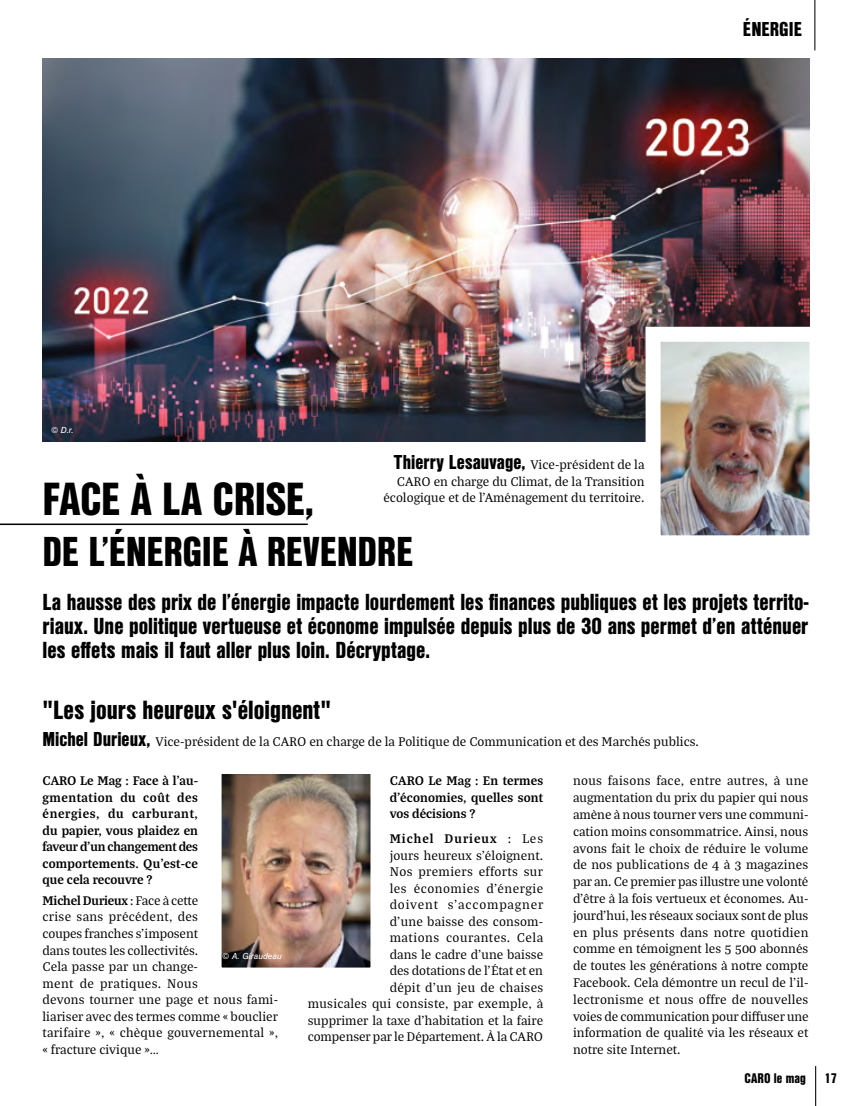
<style>
.page{position:relative;width:851px;height:1106px;background:#fff}
.page>*{position:absolute;margin:0;border:0;box-sizing:border-box;transform-origin:0 0}
.t1{font:900 45px "Nimbus San Con L";letter-spacing:-.01em;color:#000}
.t2{font:900 40.5px "Nimbus San Con L";letter-spacing:-.01em;color:#000}
.t3{font:900 25.5px "Nimbus San Con L";color:#000}
.t4{font:900 22.5px/24px "Nimbus San Con L";color:#000;text-align:justify}
.t5{font:900 19.5px "Nimbus San Con L";color:#000}
.t6{font:13.5px/16.5px "Bagatela";color:#000;text-align:right}
.t7{font:700 13.5px/16.5px "Bagatela";letter-spacing:.01em;color:#000;text-align:justify}
.t8{font:900 13.5px "Nimbus San Con L";color:#000}
.t9{font:italic 9px "Nimbus San";color:#fff}
.s1{font-family:"Nimbus San Con L";font-weight:900;font-size:19.5px}
.s2{font-weight:700}
</style>
<div class="page">
<hr style="left:815px;top:1066px;width:1px;height:40px;background:#000">
<img style="left:43px;top:58px;width:766px;height:383px">
<hr style="left:0;top:523px;width:308px;height:2px;background:#000">
<img style="left:638px;top:319px;width:172px;height:217px">
<img style="left:221px;top:774px;width:150px;height:194px">
<hr style="left:814px;top:0;width:1px;height:50px;background:#000">
<h3 class="t5" style="left:742px;top:14px;width:61px">ÉNERGIE</h3>
<p class="t9" style="left:51px;top:425px;width:24px">© D.r.</p>
<p class="t6" style="left:383px;top:455px;width:262px"><span class="s1">Thierry Lesauvage,</span> Vice-président de la<br>CARO en charge du Climat, de la Transition écologique et de l'Aménagement du territoire.</p>
<h1 class="t1" style="left:43px;top:465px;width:273px">FACE À LA CRISE,</h1>
<h2 class="t2" style="left:43px;top:521px;width:372px">DE L’ÉNERGIE À REVENDRE</h2>
<p class="t4" style="left:43px;top:588px;width:767px">La hausse des prix de l’énergie impacte lourdement les finances publiques et les projets territo&shy;riaux. Une politique vertueuse et économe impulsée depuis plus de 30 ans permet d’en atténuer les effets mais il faut aller plus loin. Décryptage.</p>
<h3 class="t3" style="left:43px;top:690px;width:290px">"Les jours heureux s'éloignent"</h3>
<p class="t6" style="left:43px;top:732px;width:657px"><span class="s1">Michel Durieux,</span> Vice-président de la CARO en charge de la Politique de Communication et des Marchés publics.</p>
<p class="t7" style="left:43px;top:771px;width:157px">CARO Le Mag : Face à l’au&shy;gmentation du coût des énergies, du carburant, du papier, vous plaidez en faveur d’un changement des comportements. Qu’est-ce que cela recouvre ?</p>
<p class="t6" style="left:43px;top:891px;width:237px;text-align:left"><span class="s2">Michel Durieux</span> : Face à cette<br>crise sans précédent, des<br>coupes franches s’imposent<br>dans toutes les collectivités.<br>Cela passe par un change-<br>ment de pratiques. Nous<br>devons tourner une page et nous fami&shy;liariser avec des termes comme « bouclier tarifaire », « chèque gouvernemental », « fracture civique »…</p>
<p class="t9" style="left:222px;top:951px;width:61px">© A. Giraudeau</p>
<p class="t7" style="left:389px;top:771px;width:155px">CARO Le Mag : En termes d’économies, quelles sont vos décisions ?</p>
<p class="t6" style="left:308px;top:829px;width:237px"><span class="s2">Michel Durieux</span> : Les<br>jours heureux s’éloignent.<br>Nos premiers efforts sur<br>les économies d’énergie<br>doivent s’accompagner<br>d’une baisse des consom-<br>mations courantes. Cela<br>dans le cadre d’une baisse<br>des dotations de l’État et en<br>dépit d’un jeu de chaises<br>musicales qui consiste, par exemple, à supprimer la taxe d’habitation et la faire compenser par le Département. À la CARO</p>
<p class="t6" style="left:573px;top:772px;width:237px;text-align:justify">nous faisons face, entre autres, à une augmentation du prix du papier qui nous amène à nous tourner vers une communi&shy;cation moins consommatrice. Ainsi, nous avons fait le choix de réduire le volume de nos publications de 4 à 3 magazines par an. Ce premier pas illustre une volonté d’être à la fois vertueux et économes. Au&shy;jourd’hui, les réseaux sociaux sont de plus en plus présents dans notre quotidien comme en témoignent les 5 500 abonnés de toutes les générations à notre compte Facebook. Cela démontre un recul de l’il&shy;lectronisme et nous offre de nouvelles voies de communication pour diffuser une information de qualité via les réseaux et notre site Internet.</p>
<p class="t8" style="left:744px;top:1068px;width:63px">CARO le mag</p>
<p class="t8" style="left:824px;top:1068px;width:14px">17</p>
</div>
